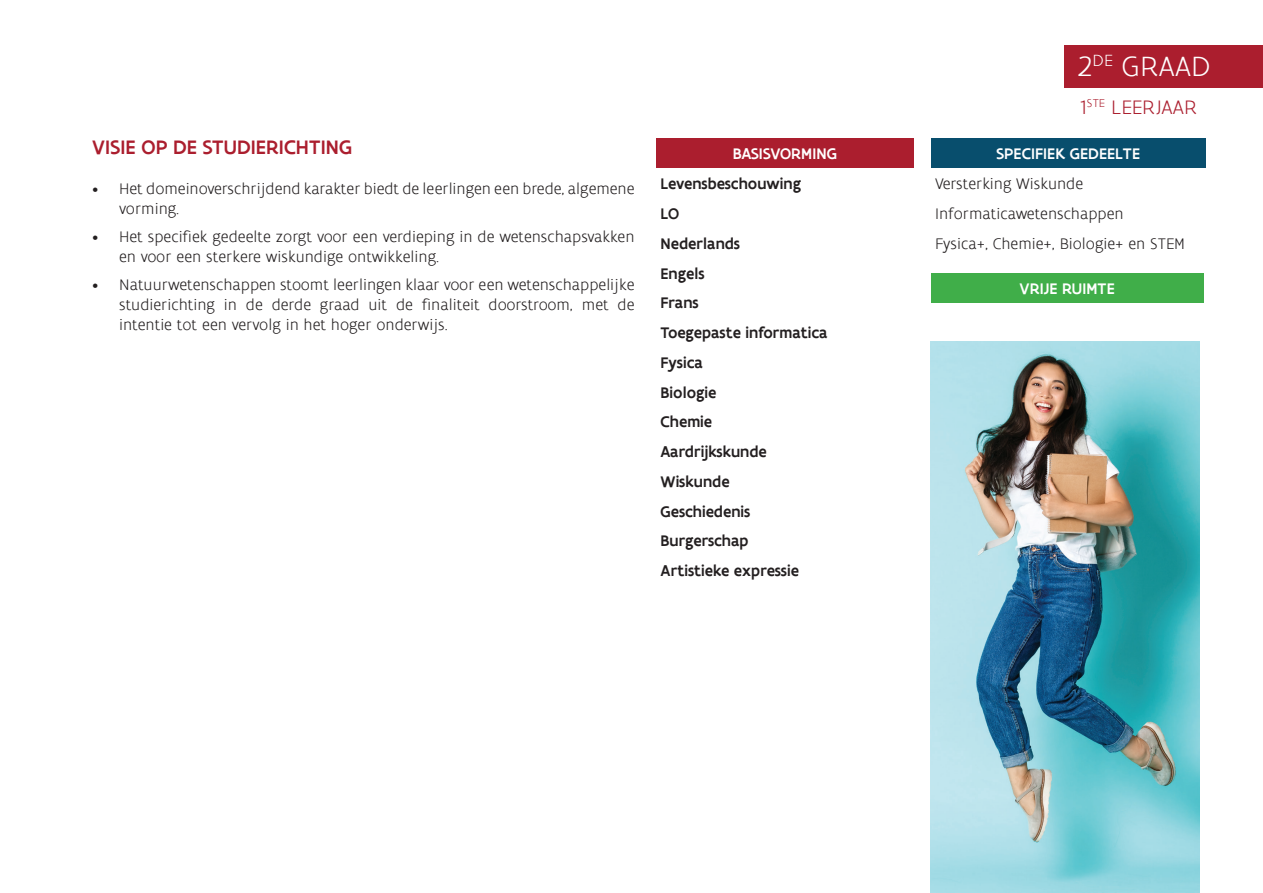
<style>
.page{position:relative;width:1263px;height:893px;background:#fff}
.page>*{position:absolute;margin:0;border:0;box-sizing:border-box;transform-origin:0 0}
.t1{font:300 30px "Flanders Art Sans";letter-spacing:.005em;color:#fff}
.t2{font:500 21px "Flanders Art Sans";letter-spacing:.005em;color:#ab1e2e}
.t3{font:300 21px "Flanders Art Sans";letter-spacing:.005em;color:#ab1e2e}
.t4{font:300 16.5px/19.8px "Flanders Art Sans";color:#231f20}
.t5{font:500 16.5px/29.7px "Flanders Art Sans";color:#231f20}
.t6{font:500 16.5px "Flanders Art Sans";letter-spacing:.005em;color:#fff}
</style>
<div class="page">
<img style="left:931px;top:341px;width:268px;height:552px">
<div style="left:656px;top:138px;width:257px;height:30px;background:#ab1e2e"></div>
<div style="left:931px;top:138px;width:274px;height:30px;background:#084e6d"></div>
<div style="left:931px;top:273px;width:272px;height:30px;background:#40ae49"></div>
<div style="left:1064px;top:45px;width:199px;height:43px;background:#ab1e2e"></div>
<p class="t2" style="left:92px;top:134px;width:261px">VISIE OP DE STUDIERICHTING</p>
<p class="t4" style="left:119px;top:179px;width:517px;text-indent:-27px">• Het domeinoverschrijdend karakter biedt de leerlingen een brede, algemene vorming.</p>
<p class="t4" style="left:119px;top:227px;width:517px;text-indent:-27px">• Het specifiek gedeelte zorgt voor een verdieping in de wetenschapsvakken en voor een sterkere wiskundige ontwikkeling.</p>
<p class="t4" style="left:119px;top:275px;width:517px;text-align:justify;text-indent:-27px">• Natuurwetenschappen stoomt leerlingen klaar voor een wetenschappelijke studierichting in de derde graad uit de finaliteit doorstroom, met de intentie tot een vervolg in het hoger onderwijs.</p>
<p class="t6" style="left:733px;top:144px;width:106px">BASISVORMING</p>
<p class="t5" style="left:660px;top:169px;width:169px">Levensbeschouwing<br>LO<br>Nederlands<br>Engels<br>Frans<br>Toegepaste informatica<br>Fysica<br>Biologie<br>Chemie<br>Aardrijkskunde<br>Wiskunde<br>Geschiedenis<br>Burgerschap<br>Artistieke expressie</p>
<h1 class="t1" style="left:1078px;top:48px;width:134px">2<sup>DE</sup> GRAAD</h1>
<p class="t3" style="left:1080px;top:94px;width:118px">1<sup>STE</sup> LEERJAAR</p>
<p class="t6" style="left:996px;top:144px;width:145px">SPECIFIEK GEDEELTE</p>
<p class="t4" style="left:935px;top:169px;width:251px;line-height:29.7px">Versterking Wiskunde<br>Informaticawetenschappen<br>Fysica+, Chemie+, Biologie+ en STEM</p>
<p class="t6" style="left:1019px;top:279px;width:97px">VRIJE RUIMTE</p>
</div>
